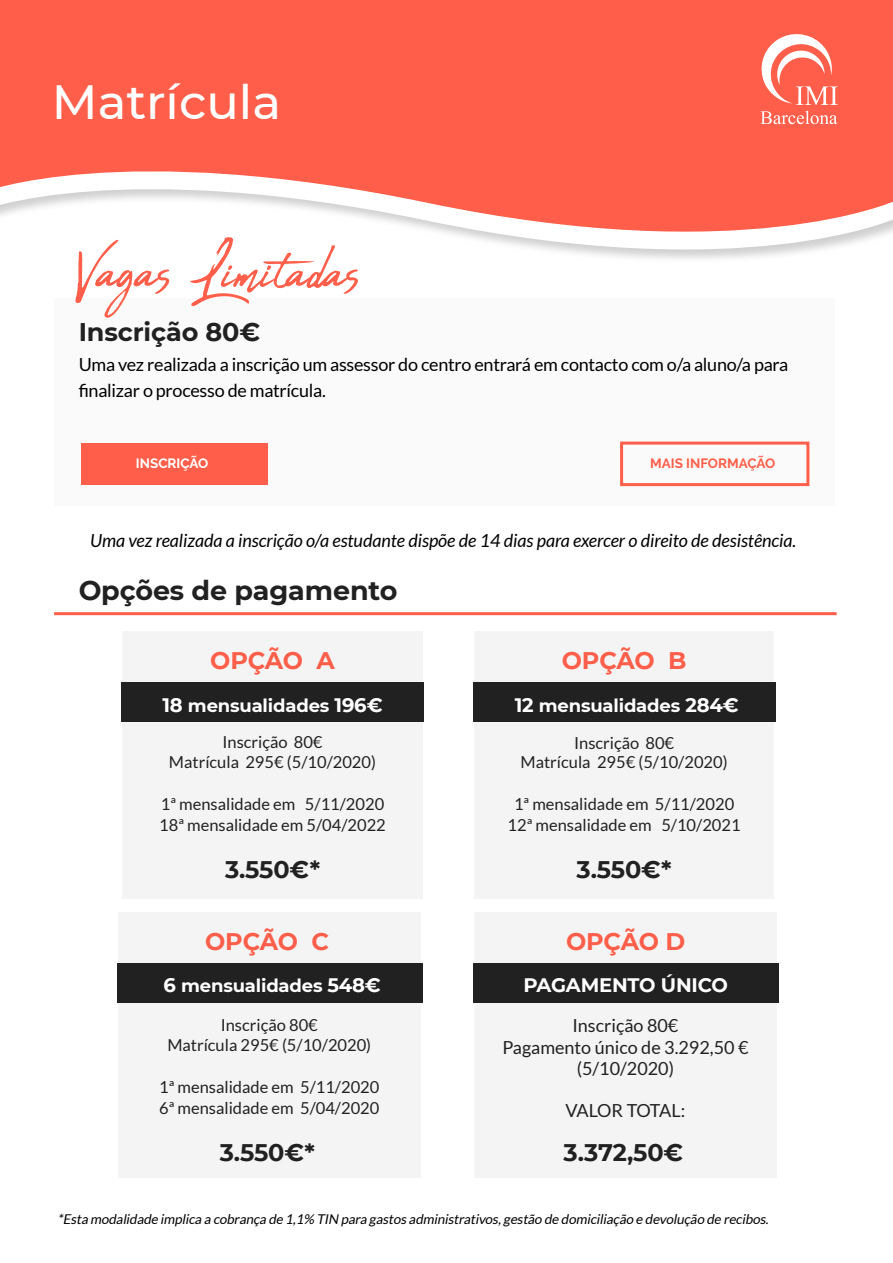
<style>
.page{position:relative;width:893px;height:1263px;background:#fff}
.page>*{position:absolute;margin:0;border:0;box-sizing:border-box;transform-origin:0 0}
.t1{font:81px "Abuget";color:#ff5f4a}
.t2{font:500 48px "Montserrat";color:#fff}
.t3{font:700 27px "Montserrat";letter-spacing:-.005em;color:#212121}
.t4{font:700 25.5px "Montserrat";letter-spacing:-.005em;color:#212121}
.t5{font:700 24px "Montserrat";letter-spacing:-.005em;color:#212121}
.t6{font:700 24px "Montserrat";letter-spacing:-.01em;color:#ff5f4a}
.t7{font:700 19.5px "Montserrat";letter-spacing:-.01em;color:#fff}
.t8{font:18px/25.5px "Lato";letter-spacing:-.015em;color:#000}
.t9{font:italic 18px "Lato";letter-spacing:-.005em;color:#000}
.t10{font:700 18px "Montserrat";letter-spacing:-.01em;color:#fff}
.t11{font:18px/21.6px "Lato";color:#212121;text-align:center}
.t12{font:18px "Lato";letter-spacing:-.045em;color:#212121}
.t13{font:16.5px/19.8px "Lato";color:#212121;text-align:center}
.t14{font:italic 13.5px "Lato";color:#000}
.t15{font:700 13.5px "Raleway";color:#ff5f4a}
.t16{font:700 13.5px "Raleway";color:#fff}
.s1{font-size:19.5px}
</style>
<div class="page">
<div style="left:54px;top:299px;width:780px;height:207px;background:#fafafa"></div>
<hr style="left:54px;top:612px;width:783px;height:3px;background:#ff5f4a">
<div style="left:81px;top:443px;width:186px;height:42px;background:#ff5f4a"></div>
<div style="left:620px;top:442px;width:189px;height:44px;border:3px solid #ff5f4a"></div>
<svg style="left:0;top:0;width:893px;height:259px;fill:#ff5f4a"></svg>
<svg style="left:759px;top:31px;width:79px;height:74px"></svg>
<svg style="left:760px;top:111px;width:77px;height:13px"></svg>
<div style="left:122px;top:631px;width:301px;height:268px;background:#f4f4f4"></div>
<div style="left:121px;top:682px;width:303px;height:40px;background:#212121"></div>
<div style="left:474px;top:631px;width:300px;height:268px;background:#f4f4f4"></div>
<div style="left:473px;top:682px;width:302px;height:40px;background:#212121"></div>
<div style="left:118px;top:912px;width:303px;height:266px;background:#f4f4f4"></div>
<div style="left:474px;top:912px;width:303px;height:266px;background:#f4f4f4"></div>
<div style="left:117px;top:963px;width:305px;height:40px;background:#212121"></div>
<div style="left:473px;top:963px;width:305px;height:40px;background:#212121"></div>
<h2 class="t2" style="left:52px;top:68px;width:231px">Matrícula</h2>
<h1 class="t1" style="left:75px;top:225px;width:288px">Vagas Limitadas</h1>
<h3 class="t4" style="left:79px;top:314px;width:183px">Inscrição 80€</h3>
<p class="t8" style="left:79px;top:352px;width:711px">Uma vez realizada a inscrição um assessor do centro entrará em contacto com o/a aluno/a para finalizar o processo de matrícula.</p>
<p class="t16" style="left:136px;top:455px;width:74px">INSCRIÇÃO</p>
<p class="t15" style="left:650px;top:455px;width:127px">MAIS INFORMAÇÃO</p>
<p class="t9" style="left:90px;top:531px;width:708px">Uma vez realizada a inscrição o/a estudante dispõe de 14 dias para exercer o direito de desistência.</p>
<h3 class="t3" style="left:79px;top:571px;width:320px">Opções de pagamento</h3>
<h3 class="t6" style="left:210px;top:643px;width:126px">OPÇÃO A</h3>
<p class="t10" style="left:162px;top:692px;width:222px"><span class="s1">18</span> mensualidades <span class="s1">196€</span></p>
<p class="t13" style="left:169px;top:732px;width:209px">Inscrição 80€<br>Matrícula 295€ (5/10/2020)</p>
<p class="t13" style="left:159px;top:793px;width:228px;line-height:21px;text-align:left">1ª mensalidade em 5/11/2020<br>18ª mensalidade em 5/04/2022</p>
<h3 class="t5" style="left:225px;top:852px;width:97px">3.550€*</h3>
<h3 class="t6" style="left:562px;top:643px;width:126px">OPÇÃO B</h3>
<p class="t10" style="left:515px;top:692px;width:226px"><span class="s1">12</span> mensualidades <span class="s1">284€</span></p>
<p class="t13" style="left:521px;top:732px;width:209px">Inscrição 80€<br>Matrícula 295€ (5/10/2020)</p>
<p class="t13" style="left:508px;top:794px;width:234px;line-height:21px">1ª mensalidade em 5/11/2020<br>12ª mensalidade em 5/10/2021</p>
<h3 class="t5" style="left:577px;top:852px;width:97px">3.550€*</h3>
<h3 class="t6" style="left:205px;top:924px;width:125px">OPÇÃO C</h3>
<h3 class="t6" style="left:566px;top:924px;width:121px">OPÇÃO D</h3>
<p class="t10" style="left:164px;top:973px;width:219px"><span class="s1">6</span> mensualidades <span class="s1">548€</span></p>
<p class="t7" style="left:523px;top:971px;width:206px">PAGAMENTO ÚNICO</p>
<p class="t13" style="left:167px;top:1015px;width:205px">Inscrição 80€<br>Matrícula 295€ (5/10/2020)</p>
<p class="t13" style="left:159px;top:1076px;width:222px;line-height:21px;text-align:left">1ª mensalidade em 5/11/2020<br>6ª mensalidade em 5/04/2020</p>
<p class="t11" style="left:502px;top:1014px;width:248px">Inscrição 80€<br>Pagamento único de 3.292,50 € (5/10/2020)</p>
<p class="t12" style="left:565px;top:1101px;width:121px">VALOR TOTAL:</p>
<h3 class="t5" style="left:220px;top:1135px;width:97px">3.550€*</h3>
<h3 class="t5" style="left:564px;top:1135px;width:121px">3.372,50€</h3>
<p class="t14" style="left:57px;top:1212px;width:715px">*Esta modalidade implica a cobrança de 1,1% TIN para gastos administrativos,gestão de domiciliação e devolução de recibos.</p>
</div>
